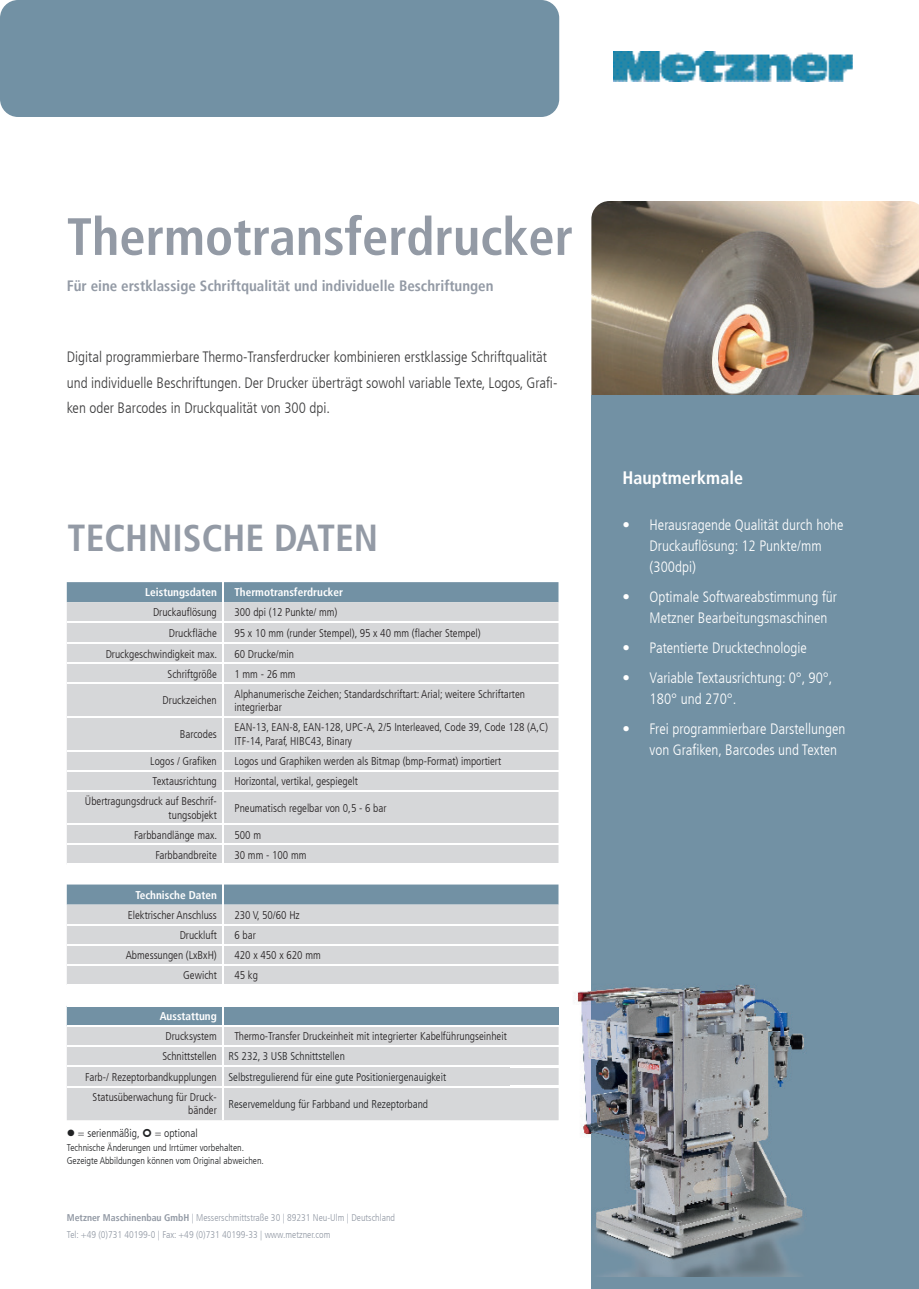
<style>
.page{position:relative;width:919px;height:1289px;background:#fff}
.page>*{position:absolute;margin:0;border:0;box-sizing:border-box;transform-origin:0 0}
.t1{font:700 condensed 52.5px "Frutiger";color:#939aa5}
.t2{font:700 condensed 37.5px "Frutiger";color:#939aa5}
.t3{font:700 condensed 18px "Frutiger";color:#fff}
.t4{font:300 condensed 15px/21px "Frutiger";color:#fff}
.t5{font:300 condensed 15px/25.5px "Frutiger";color:#3e3e3f}
.t6{font:700 condensed 15px "Frutiger";color:#939aa5}
.t7{font:300 condensed 11.25px/13.5px "Frutiger";color:#231f20}
.t8{font:300 condensed 11.25px "Frutiger";color:#212224}
.t9{font:700 condensed 11.25px "Frutiger";color:#fff}
.t10{font:300 condensed 9.75px/16.5px "Frutiger";color:#939aa5}
.t11{font:300 condensed 9.75px/13.5px "Frutiger";color:#212224}
.s1{color:#231f20}
.s2{font-weight:700}
</style>
<div class="page">
<img style="left:613px;top:52px;width:239px;height:30px">
<div style="left:0;top:0;width:559px;height:117px;background:#7291a4;border-radius:18px"></div>
<img style="left:591px;top:201px;width:327px;height:194px">
<div style="left:591px;top:395px;width:327px;height:893px;background:#7291a4"></div>
<div style="left:67px;top:582px;width:491px;height:20px;background:#7291a4"></div>
<svg style="left:67px;top:602px;width:491px;height:518px;background:#d2d5d8"></svg>
<hr style="left:67px;top:682px;width:156px;height:2px;background:#fff">
<hr style="left:223px;top:682px;width:335px;height:2px;background:#fff">
<hr style="left:67px;top:716px;width:156px;height:1px;background:#fff">
<hr style="left:223px;top:716px;width:335px;height:1px;background:#fff">
<hr style="left:67px;top:749px;width:156px;height:2px;background:#fff">
<hr style="left:223px;top:749px;width:335px;height:2px;background:#fff">
<hr style="left:67px;top:770px;width:156px;height:1px;background:#fff">
<hr style="left:223px;top:770px;width:335px;height:1px;background:#fff">
<hr style="left:67px;top:790px;width:156px;height:1px;background:#fff">
<hr style="left:223px;top:790px;width:335px;height:1px;background:#fff">
<hr style="left:67px;top:823px;width:156px;height:2px;background:#fff">
<hr style="left:223px;top:823px;width:335px;height:2px;background:#fff">
<hr style="left:67px;top:843px;width:156px;height:2px;background:#fff">
<hr style="left:223px;top:843px;width:335px;height:2px;background:#fff">
<hr style="left:67px;top:863px;width:156px;height:2px;background:#fff">
<hr style="left:223px;top:863px;width:335px;height:2px;background:#fff">
<svg style="left:222px;top:582px;width:1px;height:100px"></svg>
<hr style="left:222px;top:684px;width:1px;height:32px;background:#fff">
<hr style="left:222px;top:717px;width:1px;height:32px;background:#fff">
<svg style="left:222px;top:751px;width:1px;height:39px"></svg>
<hr style="left:222px;top:791px;width:1px;height:32px;background:#fff">
<svg style="left:222px;top:825px;width:1px;height:38px"></svg>
<svg style="left:222px;top:884px;width:1px;height:100px"></svg>
<svg style="left:222px;top:1006px;width:1px;height:79px"></svg>
<hr style="left:222px;top:1087px;width:1px;height:33px;background:#fff">
<hr style="left:67px;top:621px;width:156px;height:2px;background:#fff">
<hr style="left:223px;top:621px;width:335px;height:2px;background:#fff">
<hr style="left:67px;top:642px;width:156px;height:2px;background:#fff">
<hr style="left:223px;top:642px;width:335px;height:2px;background:#fff">
<hr style="left:67px;top:662px;width:156px;height:2px;background:#fff">
<hr style="left:223px;top:662px;width:335px;height:2px;background:#fff">
<hr style="left:67px;top:924px;width:156px;height:1px;background:#fff">
<hr style="left:223px;top:924px;width:335px;height:1px;background:#fff">
<hr style="left:67px;top:944px;width:156px;height:1px;background:#fff">
<hr style="left:223px;top:944px;width:335px;height:1px;background:#fff">
<hr style="left:67px;top:964px;width:156px;height:1px;background:#fff">
<hr style="left:223px;top:964px;width:335px;height:1px;background:#fff">
<hr style="left:67px;top:984px;width:156px;height:1px;background:#fff">
<hr style="left:223px;top:984px;width:335px;height:1px;background:#fff">
<hr style="left:67px;top:1005px;width:156px;height:1px;background:#fff">
<hr style="left:223px;top:1005px;width:335px;height:1px;background:#fff">
<hr style="left:67px;top:1025px;width:156px;height:1px;background:#fff">
<hr style="left:223px;top:1025px;width:335px;height:1px;background:#fff">
<hr style="left:67px;top:1045px;width:156px;height:1px;background:#fff">
<hr style="left:223px;top:1045px;width:335px;height:1px;background:#fff">
<hr style="left:67px;top:1065px;width:156px;height:2px;background:#fff">
<hr style="left:223px;top:1065px;width:335px;height:2px;background:#fff">
<hr style="left:67px;top:1085px;width:156px;height:2px;background:#fff">
<hr style="left:223px;top:1085px;width:335px;height:2px;background:#fff">
<img style="left:510px;top:971px;width:294px;height:305px">
<img style="left:510px;top:971px;width:48px;height:149px">
<img style="left:510px;top:984px;width:48px;height:1px">
<img style="left:510px;top:1045px;width:48px;height:1px">
<img style="left:510px;top:1065px;width:48px;height:2px">
<img style="left:510px;top:1085px;width:48px;height:2px">
<h1 class="t1" style="left:67px;top:215px;width:507px">Thermotransferdrucker</h1>
<h3 class="t6" style="left:67px;top:279px;width:428px">Für eine erstklassige Schriftqualität und individuelle Beschriftungen</h3>
<p class="t5" style="left:67px;top:345px;width:492px">Digital programmierbare Thermo-Transferdrucker kombinieren erstklassige Schriftqualität und individuelle Beschriftungen. Der Drucker überträgt sowohl variable Texte, Logos, Grafi&shy;ken oder Barcodes in Druckqualität von 300 dpi.</p>
<h2 class="t2" style="left:68px;top:523px;width:312px">TECHNISCHE DATEN</h2>
<p class="t9" style="left:145px;top:588px;width:73px">Leistungsdaten</p>
<p class="t9" style="left:234px;top:588px;width:110px">Thermotransferdrucker</p>
<p class="t7" style="left:153px;top:607px;width:65px">Druckauflösung</p>
<p class="t7" style="left:234px;top:607px;width:105px">300 dpi (12 Punkte/ mm)</p>
<p class="t7" style="left:169px;top:627px;width:49px">Druckfläche</p>
<p class="t7" style="left:234px;top:627px;width:248px">95 x 10 mm (runder Stempel), 95 x 40 mm (flacher Stempel)</p>
<p class="t7" style="left:106px;top:648px;width:113px">Druckgeschwindigkeit max.</p>
<p class="t7" style="left:234px;top:648px;width:61px">60 Drucke/min</p>
<p class="t7" style="left:168px;top:668px;width:51px">Schriftgröße</p>
<p class="t7" style="left:234px;top:668px;width:63px">1 mm - 26 mm</p>
<p class="t7" style="left:163px;top:694px;width:56px">Druckzeichen</p>
<p class="t7" style="left:234px;top:688px;width:292px">Alphanumerische Zeichen; Standardschriftart: Arial; weitere Schriftarten integrierbar</p>
<p class="t7" style="left:180px;top:728px;width:39px">Barcodes</p>
<p class="t7" style="left:234px;top:721px;width:315px">EAN-13, EAN-8, EAN-128, UPC-A, 2/5 Interleaved, Code 39, Code 128 (A,C)<br>ITF-14, Paraf, HIBC43, Binary</p>
<p class="t7" style="left:150px;top:755px;width:68px">Logos / Grafiken</p>
<p class="t7" style="left:234px;top:755px;width:268px">Logos und Graphiken werden als Bitmap (bmp-Format) importiert</p>
<p class="t7" style="left:153px;top:775px;width:66px">Textausrichtung</p>
<p class="t7" style="left:234px;top:775px;width:125px">Horizontal, vertikal, gespiegelt</p>
<p class="t7" style="left:85px;top:795px;width:133px;text-align:right">Übertragungsdruck auf Beschrif&shy;tungsobjekt</p>
<p class="t7" style="left:234px;top:802px;width:154px">Pneumatisch regelbar von 0,5 - 6 bar</p>
<p class="t7" style="left:134px;top:829px;width:85px">Farbbandlänge max.</p>
<p class="t7" style="left:234px;top:829px;width:28px">500 m</p>
<p class="t7" style="left:155px;top:849px;width:63px">Farbbandbreite</p>
<p class="t7" style="left:234px;top:849px;width:73px">30 mm - 100 mm</p>
<p class="t9" style="left:135px;top:890px;width:83px">Technische Daten</p>
<p class="t7" style="left:128px;top:909px;width:90px">Elektrischer Anschluss</p>
<p class="t7" style="left:234px;top:909px;width:67px">230 V, 50/60 Hz</p>
<p class="t7" style="left:180px;top:929px;width:39px">Druckluft</p>
<p class="t7" style="left:234px;top:929px;width:23px">6 bar</p>
<p class="t7" style="left:126px;top:949px;width:93px">Abmessungen (LxBxH)</p>
<p class="t7" style="left:234px;top:949px;width:88px">420 x 450 x 620 mm</p>
<p class="t7" style="left:183px;top:969px;width:35px">Gewicht</p>
<p class="t7" style="left:234px;top:969px;width:25px">45 kg</p>
<p class="t9" style="left:160px;top:1011px;width:59px">Ausstattung</p>
<p class="t7" style="left:165px;top:1030px;width:53px">Drucksystem</p>
<p class="t7" style="left:234px;top:1030px;width:274px">Thermo-Transfer Druckeinheit mit integrierter Kabelführungseinheit</p>
<p class="t8" style="left:162px;top:1051px;width:184px"><span class="s1">Schnittstellen</span> RS 232, 3 USB Schnittstellen</p>
<p class="t8" style="left:85px;top:1072px;width:362px"><span class="s1">Farb-/ Rezeptorbandkupplungen</span> Selbstregulierend für eine gute Positioniergenauigkeit</p>
<p class="t7" style="left:93px;top:1091px;width:126px">Statusüberwachung für Druck-</p>
<p class="t7" style="left:188px;top:1104px;width:30px">bänder</p>
<p class="t8" style="left:228px;top:1099px;width:201px">Reservemeldung für Farbband und Rezeptorband</p>
<p class="t8" style="left:67px;top:1128px;width:74px">● = serienmäßig,</p>
<p class="t8" style="left:155px;top:1128px;width:45px">= optional</p>
<p class="t11" style="left:67px;top:1141px;width:199px">Technische Änderungen und Irrtümer vorbehalten.<br>Gezeigte Abbildungen können vom Original abweichen.</p>
<p class="t10" style="left:67px;top:1210px;width:330px"><span class="s2">Metzner Maschinenbau GmbH</span> | Messerschmittstraße 30 | 89231 Neu-Ulm | Deutschland<br>Tel: +49 (0)731 40199-0 | Fax: +49 (0)731 40199-33 | www.metzner.com</p>
<h3 class="t3" style="left:622px;top:470px;width:122px">Hauptmerkmale</h3>
<h3 class="t4" style="left:649px;top:516px;width:195px;text-indent:-27px">• Herausragende Qualität durch hohe<br>Druckauflösung: 12 Punkte/mm (300dpi)</h3>
<h3 class="t4" style="left:649px;top:588px;width:189px;text-indent:-27px">• Optimale Softwareabstimmung für<br>Metzner Bearbeitungsmaschinen</h3>
<h3 class="t4" style="left:622px;top:639px;width:186px">• Patentierte Drucktechnologie</h3>
<h3 class="t4" style="left:649px;top:669px;width:184px;text-indent:-27px">• Variable Textausrichtung: 0°, 90°,<br>180° und 270°.</h3>
<h3 class="t4" style="left:649px;top:720px;width:197px;text-indent:-27px">• Frei programmierbare Darstellungen von Grafiken, Barcodes und Texten</h3>
</div>
